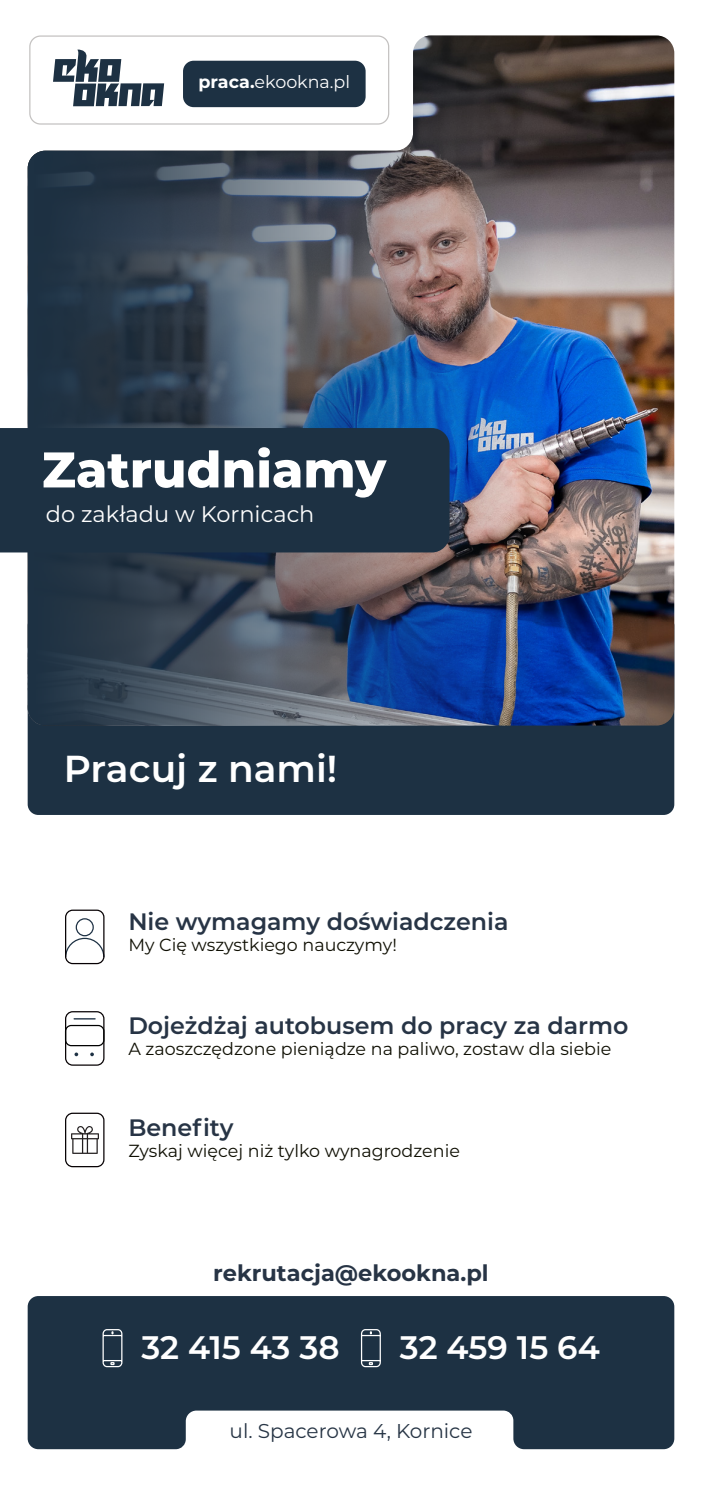
<style>
.page{position:relative;width:702px;height:1489px;background:#fff}
.page>*{position:absolute;margin:0;border:0;box-sizing:border-box;transform-origin:0 0}
.t1{font:800 50px "Montserrat";color:#fff}
.t2{font:600 37.5px "Montserrat";color:#fff}
.t3{font:600 32.5px "Montserrat";color:#fff}
.t4{font:600 23.75px "Montserrat";color:#273445}
.t5{font:700 22.5px "Montserrat";color:#273445}
.t6{font:22.5px "Montserrat";color:#fff}
.t7{font:20px "Montserrat";letter-spacing:-.005em;color:#273545}
.t8{font:17.5px "Montserrat";color:#0f0f03}
.t9{font:17.5px "Montserrat";color:#fff}
.s1{font-weight:700}
</style>
<div class="page">
<div style="left:28px;top:615px;width:646px;height:200px;background:#1d3143;border-radius:11px"></div>
<img style="left:28px;top:35px;width:646px;height:690px">
<div style="left:0;top:428px;width:449px;height:124px;background:#1d3143"></div>
<div style="left:29px;top:35px;width:360px;height:90px;border:1px solid #c4c2c1;border-radius:11px"></div>
<svg style="left:53px;top:50px;width:111px;height:56px"></svg>
<div style="left:183px;top:61px;width:182px;height:46px;background:#1d3143;border-radius:11px"></div>
<div style="left:65px;top:1011px;width:39px;height:54px;border:1px solid #060003;border-radius:7px"></div>
<div style="left:65px;top:1024px;width:39px;height:22px;border:1px solid #000;border-radius:6px"></div>
<svg style="left:74px;top:1018px;width:22px;height:1px"></svg>
<svg style="left:74px;top:1052px;width:4px;height:4px"></svg>
<svg style="left:90px;top:1052px;width:4px;height:4px"></svg>
<div style="left:76px;top:918px;width:18px;height:18px;border:1px solid #1e3144;border-radius:50%"></div>
<svg style="left:67px;top:937px;width:38px;height:21px"></svg>
<div style="left:65px;top:909px;width:39px;height:55px;border:1px solid #060003;border-radius:7px"></div>
<div style="left:65px;top:1112px;width:39px;height:55px;border:1px solid #060003;border-radius:7px"></div>
<svg style="left:28px;top:1296px;width:646px;height:152px;fill:#1d3143"></svg>
<svg style="left:102px;top:1328px;width:21px;height:39px"></svg>
<svg style="left:71px;top:1126px;width:28px;height:27px"></svg>
<svg style="left:360px;top:1328px;width:21px;height:39px"></svg>
<p class="t9" style="left:198px;top:70px;width:153px"><span class="s1">praca.</span>ekookna.pl</p>
<h1 class="t1" style="left:42px;top:433px;width:346px">Zatrudniamy</h1>
<p class="t6" style="left:46px;top:498px;width:270px">do zakładu w Kornicach</p>
<h2 class="t2" style="left:64px;top:741px;width:275px">Pracuj z nami!</h2>
<h3 class="t4" style="left:128px;top:905px;width:381px">Nie wymagamy doświadczenia</h3>
<p class="t8" style="left:128px;top:933px;width:270px">My Cię wszystkiego nauczymy!</p>
<h3 class="t4" style="left:128px;top:1008px;width:501px">Dojeżdżaj autobusem do pracy za darmo</h3>
<p class="t8" style="left:128px;top:1036px;width:484px">A zaoszczędzone pieniądze na paliwo, zostaw dla siebie</p>
<h3 class="t4" style="left:128px;top:1110px;width:107px">Benefity</h3>
<p class="t8" style="left:128px;top:1138px;width:333px">Zyskaj więcej niż tylko wynagrodzenie</p>
<p class="t5" style="left:213px;top:1256px;width:277px">rekrutacja@ekookna.pl</p>
<h3 class="t3" style="left:141px;top:1324px;width:199px">32 415 43 38</h3>
<h3 class="t3" style="left:400px;top:1324px;width:201px">32 459 15 64</h3>
<p class="t7" style="left:229px;top:1416px;width:244px">ul. Spacerowa 4, Kornice</p>
</div>
